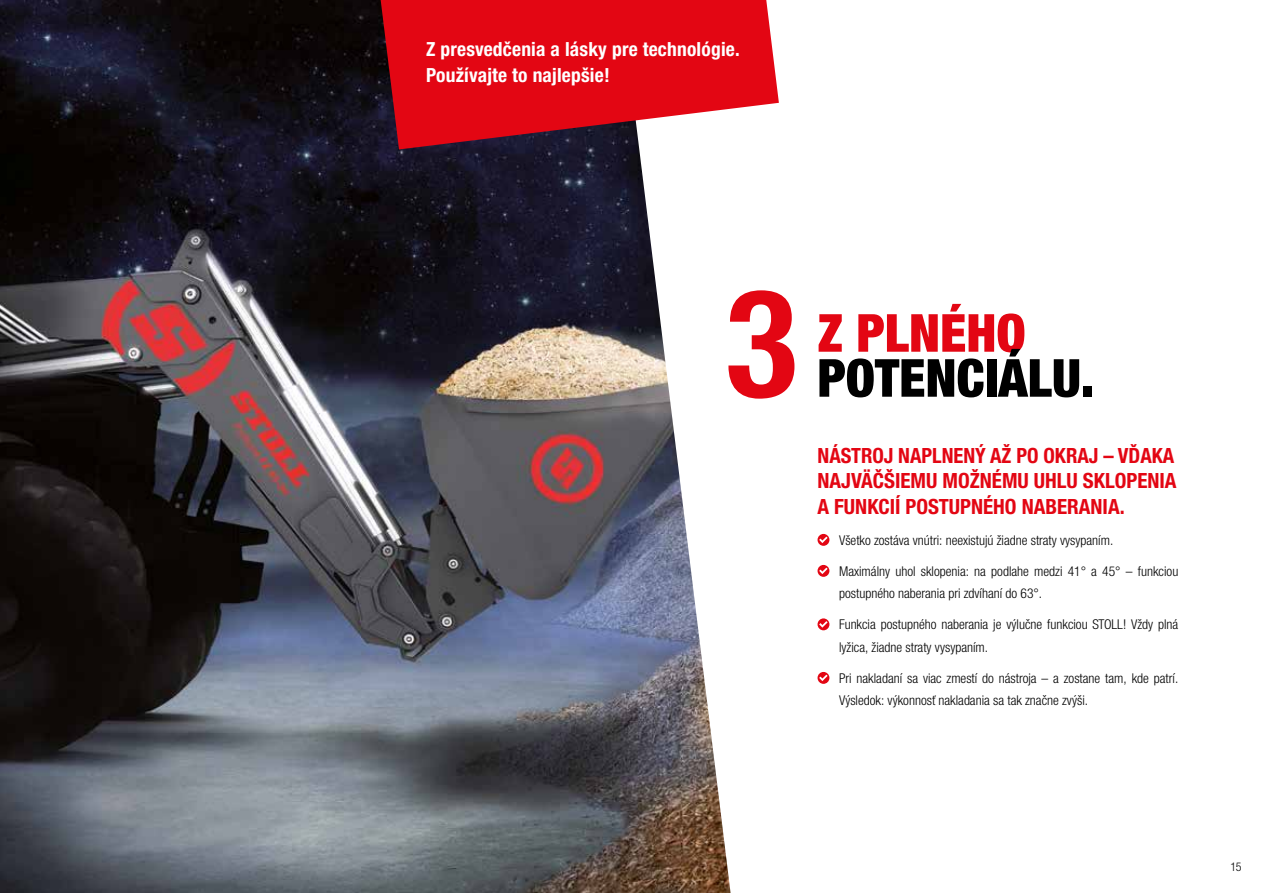
<style>
.page{position:relative;width:1263px;height:893px;background:#fff}
.page>*{position:absolute;margin:0;border:0;box-sizing:border-box;transform-origin:0 0}
.t1{font:700 condensed 150px "Helvetica Neue";color:#e30613}
.t2{font:900 condensed 52.5px "Helvetica Neue LTW1 G";color:#000}
.t3{font:900 condensed 52.5px "Helvetica Neue LTW1 G";color:#e30613}
.t4{font:700 condensed 21px/25.5px "Helvetica Neue LTW1 G";color:#e30613;text-align:justify}
.t5{font:700 condensed 19.5px/25.5px "Helvetica Neue LTW1 G";letter-spacing:.01em;color:#fff}
.t6{font:300 condensed 13.5px/22.5px "Helvetica Neue LTW1 G";color:#000}
.t7{font:300 condensed 12px "Helvetica Neue LTW1 G";color:#000}
</style>
<div class="page">
<img style="left:0;top:0;width:730px;height:893px">
<svg style="left:817px;top:534px;width:12px;height:12px"></svg>
<svg style="left:819px;top:537px;width:9px;height:6px"></svg>
<svg style="left:817px;top:565px;width:12px;height:12px"></svg>
<svg style="left:819px;top:568px;width:9px;height:6px"></svg>
<svg style="left:817px;top:618px;width:12px;height:12px"></svg>
<svg style="left:819px;top:621px;width:9px;height:7px"></svg>
<svg style="left:817px;top:672px;width:12px;height:12px"></svg>
<svg style="left:819px;top:675px;width:9px;height:6px"></svg>
<svg style="left:381px;top:0;width:398px;height:149px;background:#d5202c"></svg>
<h3 class="t5" style="left:426px;top:37px;width:315px">Z presvedčenia a lásky pre technológie.<br>Používajte to najlepšie!</h3>
<h1 class="t1" style="left:725px;top:252px;width:73px">3</h1>
<h2 class="t3" style="left:817px;top:302px;width:210px">Z PLNÉHO</h2>
<h2 class="t2" style="left:817px;top:347px;width:279px">POTENCIÁLU.</h2>
<h3 class="t4" style="left:817px;top:442px;width:361px">NÁSTROJ NAPLNENÝ AŽ PO OKRAJ – VĎAKA NAJVÄČŠIEMU MOŽNÉMU UHLU SKLOPENIA A FUNKCIÍ POSTUPNÉHO NABERANIA.</h3>
<p class="t6" style="left:839px;top:529px;width:276px">Všetko zostáva vnútri: neexistujú žiadne straty vysypaním.</p>
<p class="t6" style="left:839px;top:560px;width:341px">Maximálny uhol sklopenia: na podlahe medzi 41° a 45° – funkciou postupného naberania pri zdvíhaní do 63°.</p>
<p class="t6" style="left:839px;top:613px;width:341px">Funkcia postupného naberania je výlučne funkciou STOLL! Vždy plná lyžica, žiadne straty vysypaním.</p>
<p class="t6" style="left:839px;top:667px;width:341px">Pri nakladaní sa viac zmestí do nástroja – a zostane tam, kde patrí.<br>Výsledok: výkonnosť nakladania sa tak značne zvýši.</p>
<p class="t7" style="left:1230px;top:860px;width:13px">15</p>
</div>
